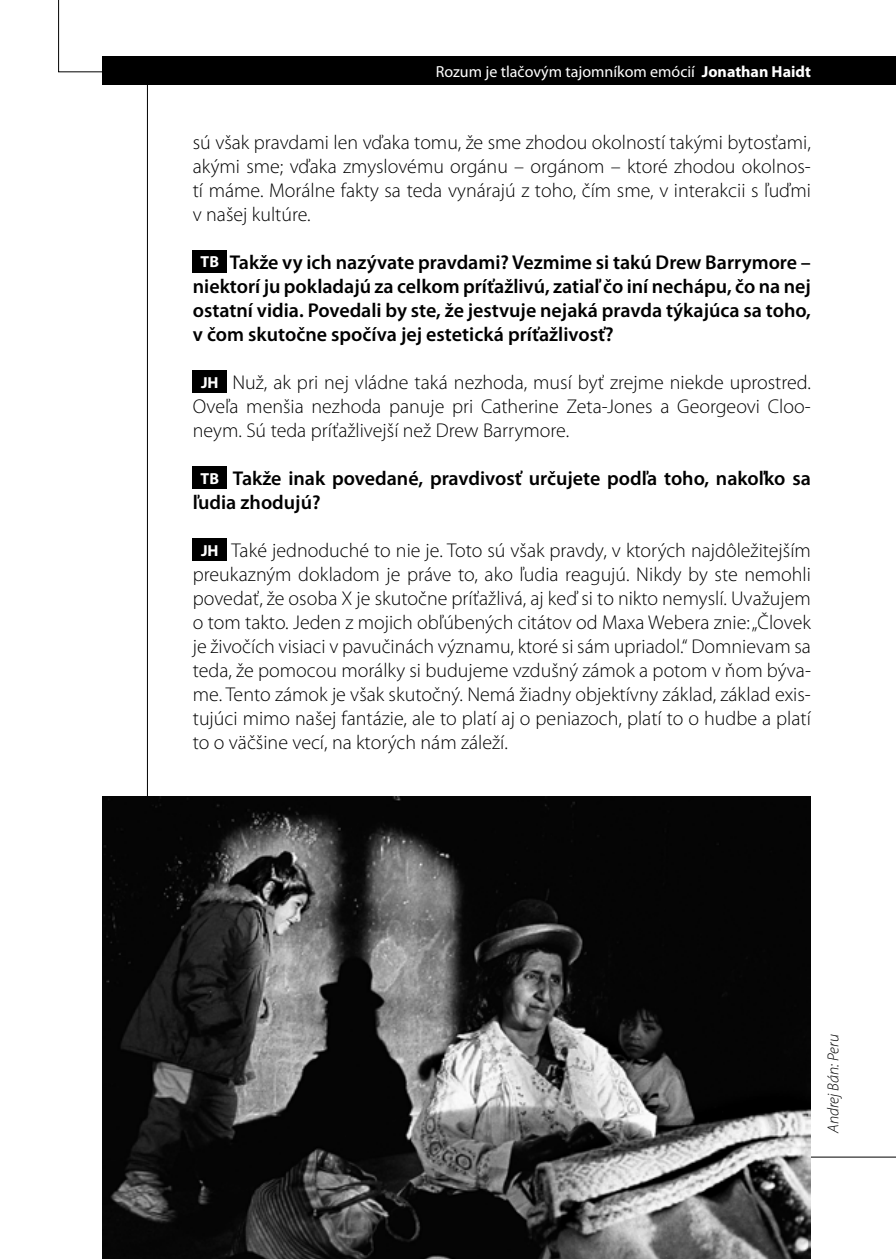
<style>
.page{position:relative;width:896px;height:1259px;background:#fff}
.page>*{position:absolute;margin:0;border:0;box-sizing:border-box;transform-origin:0 0}
.t1{font:300 20px/24px "Myriad Pro";color:#000;text-align:justify}
.t2{font:600 20px/24px "Myriad Pro";color:#000;text-align:justify}
.t3{font:16px "Myriad Pro";color:#fff}
.t4{font:italic 300 16px "Myriad Pro";color:#000}
.s1{font-weight:700}
.s2{font-weight:700;font-size:16px;color:#fff}
</style>
<div class="page">
<div style="left:102px;top:57px;width:794px;height:28px;background:#000"></div>
<svg style="left:58px;top:0;width:92px;height:73px"></svg>
<div style="left:193px;top:250px;width:34px;height:23px;background:#000"></div>
<div style="left:193px;top:370px;width:34px;height:23px;background:#000"></div>
<div style="left:193px;top:466px;width:34px;height:23px;background:#000"></div>
<div style="left:193px;top:538px;width:34px;height:23px;background:#000"></div>
<img style="left:102px;top:797px;width:709px;height:462px">
<p class="t3" style="left:436px;top:62px;width:377px">Rozum je tlačovým tajomníkom emócií <span class="s1">Jonathan Haidt</span></p>
<p class="t1" style="left:193px;top:130px;width:619px">sú však pravdami len vďaka tomu, že sme zhodou okolností takými bytosťami, akými sme; vďaka zmyslovému orgánu – orgánom – ktoré zhodou okolnos&shy;tí máme. Morálne fakty sa teda vynárajú z toho, čím sme, v interakcii s ľuďmi v našej kultúre.</p>
<p class="t2" style="left:193px;top:250px;width:620px;text-indent:8px"><span class="s2">TB</span> Takže vy ich nazývate pravdami? Vezmime si takú Drew Barrymore – niektorí ju pokladajú za celkom príťažlivú, zatiaľ čo iní nechápu, čo na nej ostatní vidia. Povedali by ste, že jestvuje nejaká pravda týkajúca sa toho, v čom skutočne spočíva jej estetická príťažlivosť?</p>
<p class="t1" style="left:193px;top:370px;width:619px;text-indent:8px"><span class="s2">JH</span> Nuž, ak pri nej vládne taká nezhoda, musí byť zrejme niekde uprostred.<br>Oveľa menšia nezhoda panuje pri Catherine Zeta-Jones a Georgeovi Cloo&shy;neym. Sú teda príťažlivejší než Drew Barrymore.</p>
<p class="t2" style="left:193px;top:466px;width:619px;text-indent:8px"><span class="s2">TB</span> Takže inak povedané, pravdivosť určujete podľa toho, nakoľko sa ľudia zhodujú?</p>
<p class="t1" style="left:193px;top:538px;width:620px;text-indent:8px"><span class="s2">JH</span> Také jednoduché to nie je. Toto sú však pravdy, v ktorých najdôležitejším preukazným dokladom je práve to, ako ľudia reagujú. Nikdy by ste nemohli povedať, že osoba X je skutočne príťažlivá, aj keď si to nikto nemyslí. Uvažujem o tom takto. Jeden z mojich obľúbených citátov od Maxa Webera znie: „Človek je živočích visiaci v pavučinách významu, ktoré si sám upriadol.“ Domnievam sa teda, že pomocou morálky si budujeme vzdušný zámok a potom v ňom býva&shy;me. Tento zámok je však skutočný. Nemá žiadny objektívny základ, základ exis&shy;tujúci mimo našej fantázie, ale to platí aj o peniazoch, platí to o hudbe a platí to o väčšine vecí, na ktorých nám záleží.</p>
<p class="t4" style="left:823px;top:1133px;width:100px;rotate:-90deg">AndrejBán: Peru</p>
</div>
